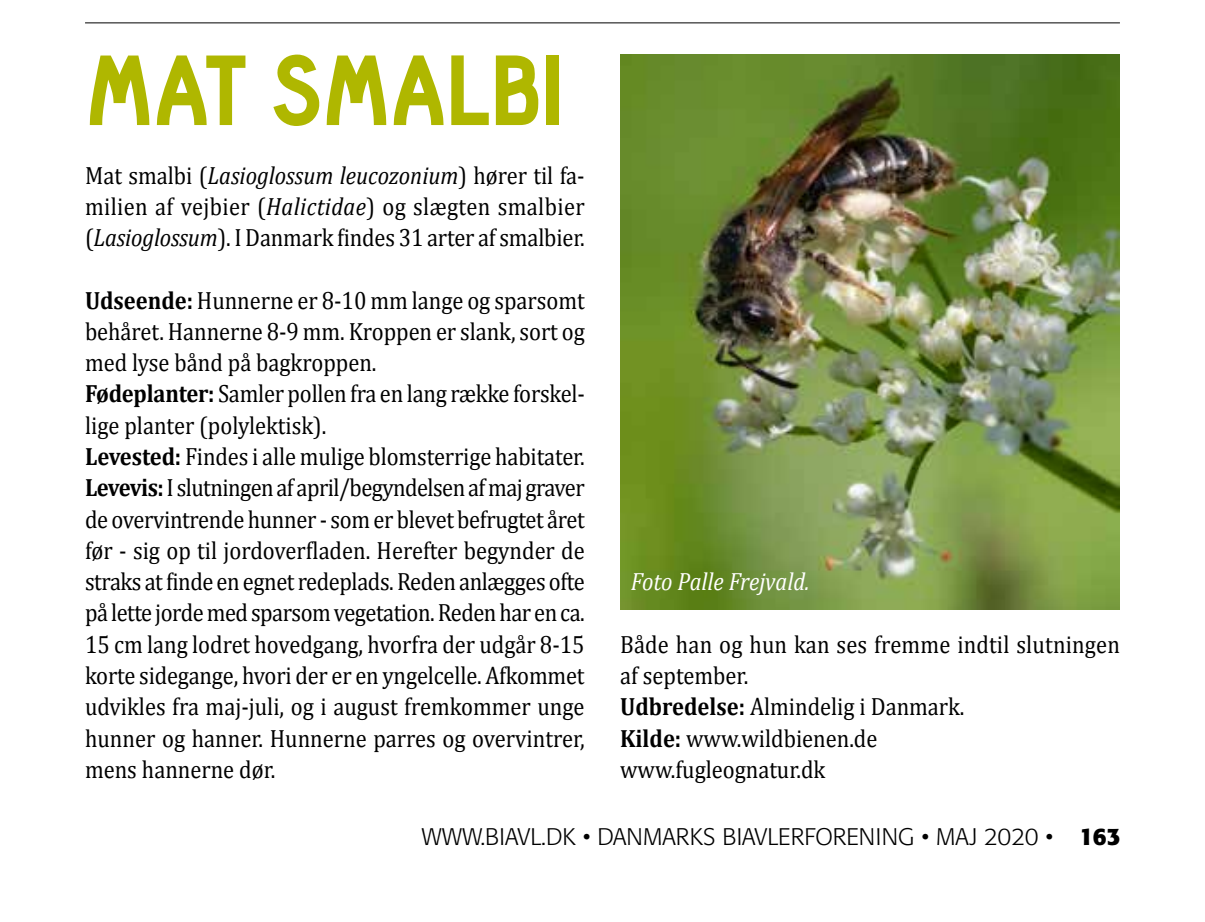
<style>
.page{position:relative;width:1205px;height:922px;background:#fff}
.page>*{position:absolute;margin:0;border:0;box-sizing:border-box;transform-origin:0 0}
.t1{font:900 97.5px "Hallosans";color:#afb700}
.t2{font:25px/31.2px "Cambria";letter-spacing:-.005em;color:#000;scale:.9 1}
.t3{font:italic 25px "Cambria";color:#fff;scale:.9 1}
.t4{font:300 23.75px "Formata";color:#000}
.s1{font-style:italic}
.s2{font-weight:700}
</style>
<div class="page">
<hr style="left:85px;top:22px;width:1035px;height:1px;background:#000">
<img style="left:620px;top:55px;width:500px;height:554px">
<h1 class="t1" style="left:85px;top:38px;width:481px">MAT SMALBI</h1>
<p class="t2" style="left:85px;top:159px;width:557px;text-align:justify">Mat smalbi (<span class="s1">Lasioglossum leucozonium</span>) hører til fa&shy;milien af vejbier (<span class="s1">Halictidae</span>) og slægten smalbier (<span class="s1">Lasioglossum</span>). I Danmark findes 31 arter af smalbier.</p>
<p class="t2" style="left:85px;top:284px;width:557px"><span class="s2">Udseende:</span> Hunnerne er 8-10 mm lange og sparsomt behåret. Hannerne 8-9 mm. Kroppen er slank, sort og med lyse bånd på bagkroppen.<br><span class="s2">Fødeplanter:</span> Samler pollen fra en lang række forskel&shy;lige planter (polylektisk).<br><span class="s2">Levested:</span> Findes i alle mulige blomsterrige habitater.<br><span class="s2">Levevis:</span> I slutningen af april/begyndelsen af maj graver de overvintrende hunner - som er blevet befrugtet året før - sig op til jordoverfladen. Herefter begynder de straks at finde en egnet redeplads. Reden anlægges ofte på lette jorde med sparsom vegetation. Reden har en ca.<br>15 cm lang lodret hovedgang, hvorfra der udgår 8-15 korte sidegange, hvori der er en yngelcelle. Afkommet udvikles fra maj-juli, og i august fremkommer unge hunner og hanner. Hunnerne parres og overvintrer, mens hannerne dør.</p>
<p class="t3" style="left:631px;top:563px;width:200px">Foto Palle Frejvald.</p>
<p class="t2" style="left:620px;top:628px;width:557px">Både han og hun kan ses fremme indtil slutningen af september.<br><span class="s2">Udbredelse:</span> Almindelig i Danmark.<br><span class="s2">Kilde:</span> www.wildbienen.de<br>www.fugleognatur.dk</p>
<p class="t4" style="left:422px;top:822px;width:700px">WWW.BIAVL.DK • DANMARKS BIAVLERFORENING • MAJ 2020 • <span class="s2">163</span></p>
</div>
